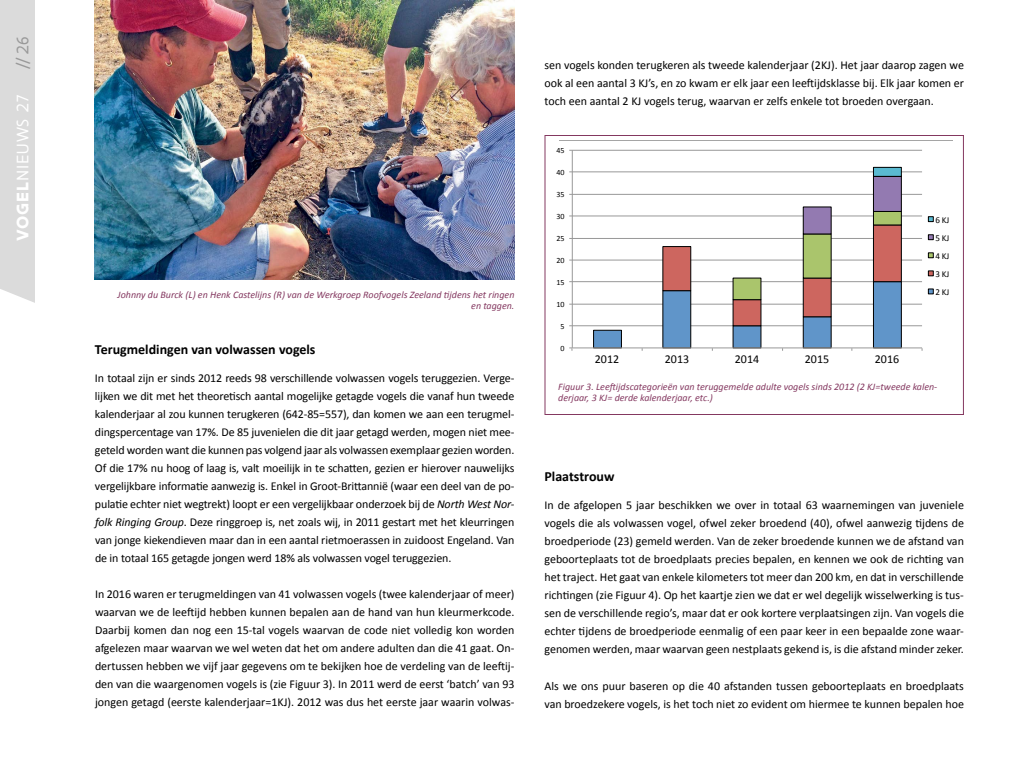
<style>
.page{position:relative;width:1024px;height:768px;background:#fff}
.page>*{position:absolute;margin:0;border:0;box-sizing:border-box;transform-origin:0 0}
.t1{font:18px "Flanders Art Sans";letter-spacing:.035em;color:#fff}
.t2{font:18px "Flanders Art Sans";color:#999}
.t3{font:700 14px "Calibri";color:#000}
.t4{font:12px/18px "Calibri";color:#000;text-align:justify}
.t5{font:italic 10px/11.5px "Calibri";color:#843860;text-align:right}
.t6{font:9px/18.1px "Calibri";color:#000;text-align:justify}
.t7{font:8px "Calibri";color:#000}
.s1{font-weight:700}
.s2{font-style:italic}
</style>
<div class="page">
<div style="left:0;top:0;width:35px;height:303px;background:#dbdbdb"></div>
<img style="left:95px;top:0;width:420px;height:280px">
<div style="left:544px;top:135px;width:420px;height:280px;border:1px solid #843860"></div>
<svg style="left:569px;top:149px;width:365px;height:202px"></svg>
<h1 class="t2" style="left:12px;top:70px;width:35px;rotate:-90deg">// 26</h1>
<h1 class="t1" style="left:12px;top:241px;width:147px;rotate:-90deg"><span class="s1">VOGEL</span>NIEUWS 27</h1>
<p class="t5" style="left:118px;top:288px;width:398px">Johnny du Burck (L) en Henk Castelijns (R) van de Werkgroep Roofvogels Zeeland tijdens het ringen en taggen.</p>
<p class="t3" style="left:95px;top:340px;width:222px">Terugmeldingen van volwassen vogels</p>
<p class="t4" style="left:95px;top:369px;width:421px">In totaal zijn er sinds 2012 reeds 98 verschillende volwassen vogels teruggezien. Verge&shy;lijken we dit met het theoretisch aantal mogelijke getagde vogels die vanaf hun tweede kalenderjaar al zou kunnen terugkeren (642-85=557), dan komen we aan een terugmel&shy;dingspercentage van 17%. De 85 juvenielen die dit jaar getagd werden, mogen niet mee&shy;geteld worden want die kunnen pas volgend jaar als volwassen exemplaar gezien worden.<br>Of die 17% nu hoog of laag is, valt moeilijk in te schatten, gezien er hierover nauwelijks vergelijkbare informatie aanwezig is. Enkel in Groot-Brittannië (waar een deel van de po&shy;pulatie echter niet wegtrekt) loopt er een vergelijkbaar onderzoek bij de <span class="s2">North West Nor&shy;folk Ringing Group</span>. Deze ringgroep is, net zoals wij, in 2011 gestart met het kleurringen van jonge kiekendieven maar dan in een aantal rietmoerassen in zuidoost Engeland. Van de in totaal 165 getagde jongen werd 18% als volwassen vogel teruggezien.</p>
<p class="t4" style="left:95px;top:586px;width:421px">In 2016 waren er terugmeldingen van 41 volwassen vogels (twee kalenderjaar of meer) waarvan we de leeftijd hebben kunnen bepalen aan de hand van hun kleurmerkcode.<br>Daarbij komen dan nog een 15-tal vogels waarvan de code niet volledig kon worden afgelezen maar waarvan we wel weten dat het om andere adulten dan die 41 gaat. On&shy;dertussen hebben we vijf jaar gegevens om te bekijken hoe de verdeling van de leeftij&shy;den van die waargenomen vogels is (zie Figuur 3). In 2011 werd de eerst ‘batch’ van 93 jongen getagd (eerste kalenderjaar=1KJ). 2012 was dus het eerste jaar waarin volwas-</p>
<p class="t4" style="left:545px;top:56px;width:421px">sen vogels konden terugkeren als tweede kalenderjaar (2KJ). Het jaar daarop zagen we ook al een aantal 3 KJ’s, en zo kwam er elk jaar een leeftijdsklasse bij. Elk jaar komen er toch een aantal 2 KJ vogels terug, waarvan er zelfs enkele tot broeden overgaan.</p>
<p class="t7" style="left:557px;top:145px;width:10px">45</p>
<p class="t7" style="left:557px;top:167px;width:10px">40</p>
<p class="t7" style="left:557px;top:189px;width:10px">35</p>
<p class="t7" style="left:557px;top:211px;width:10px">30</p>
<p class="t7" style="left:557px;top:233px;width:10px">25</p>
<p class="t7" style="left:557px;top:255px;width:10px">20</p>
<p class="t7" style="left:557px;top:277px;width:10px">15</p>
<p class="t7" style="left:557px;top:299px;width:10px">10</p>
<p class="t7" style="left:561px;top:321px;width:6px">5</p>
<p class="t7" style="left:561px;top:343px;width:6px">0</p>
<p class="t6" style="left:555px;top:142px;width:11px">45</p>
<p class="t6" style="left:555px;top:164px;width:11px">40</p>
<p class="t6" style="left:555px;top:186px;width:11px">35</p>
<p class="t6" style="left:555px;top:208px;width:11px">30</p>
<p class="t6" style="left:555px;top:230px;width:11px">25</p>
<p class="t6" style="left:555px;top:252px;width:11px">20</p>
<p class="t6" style="left:555px;top:274px;width:11px">15</p>
<p class="t6" style="left:555px;top:296px;width:11px">10</p>
<p class="t6" style="left:559px;top:318px;width:6px">5</p>
<p class="t6" style="left:559px;top:340px;width:6px">0</p>
<p class="t4" style="left:595px;top:350px;width:26px">2012</p>
<p class="t4" style="left:665px;top:350px;width:26px">2013</p>
<p class="t4" style="left:735px;top:350px;width:26px">2014</p>
<p class="t4" style="left:805px;top:350px;width:26px">2015</p>
<p class="t4" style="left:875px;top:350px;width:26px">2016</p>
<p class="t6" style="left:605px;top:351px;width:6px">1</p>
<p class="t6" style="left:675px;top:351px;width:6px">2</p>
<p class="t6" style="left:745px;top:351px;width:6px">3</p>
<p class="t6" style="left:815px;top:351px;width:6px">4</p>
<p class="t6" style="left:885px;top:351px;width:6px">5</p>
<p class="t6" style="left:935px;top:211px;width:16px">6 KJ 5 KJ 4 KJ 3 KJ 2 KJ</p>
<p class="t5" style="left:558px;top:380px;width:381px;text-align:left">Figuur 3. Leeftijdscategorieën van teruggemelde adulte vogels sinds 2012 (2 KJ=tweede kalen&shy;derjaar, 3 KJ= derde kalenderjaar, etc.)</p>
<p class="t3" style="left:544px;top:467px;width:72px">Plaatstrouw</p>
<p class="t4" style="left:544px;top:496px;width:421px">In de afgelopen 5 jaar beschikken we over in totaal 63 waarnemingen van juveniele vogels die als volwassen vogel, ofwel zeker broedend (40), ofwel aanwezig tijdens de broedperiode (23) gemeld werden. Van de zeker broedende kunnen we de afstand van geboorteplaats tot de broedplaats precies bepalen, en kennen we ook de richting van het traject. Het gaat van enkele kilometers tot meer dan 200 km, en dat in verschillende richtingen (zie Figuur 4). Op het kaartje zien we dat er wel degelijk wisselwerking is tus&shy;sen de verschillende regio’s, maar dat er ook kortere verplaatsingen zijn. Van vogels die echter tijdens de broedperiode eenmalig of een paar keer in een bepaalde zone waar&shy;genomen werden, maar waarvan geen nestplaats gekend is, is die afstand minder zeker.</p>
<p class="t4" style="left:544px;top:677px;width:421px">Als we ons puur baseren op die 40 afstanden tussen geboorteplaats en broedplaats van broedzekere vogels, is het toch niet zo evident om hiermee te kunnen bepalen hoe</p>
</div>
